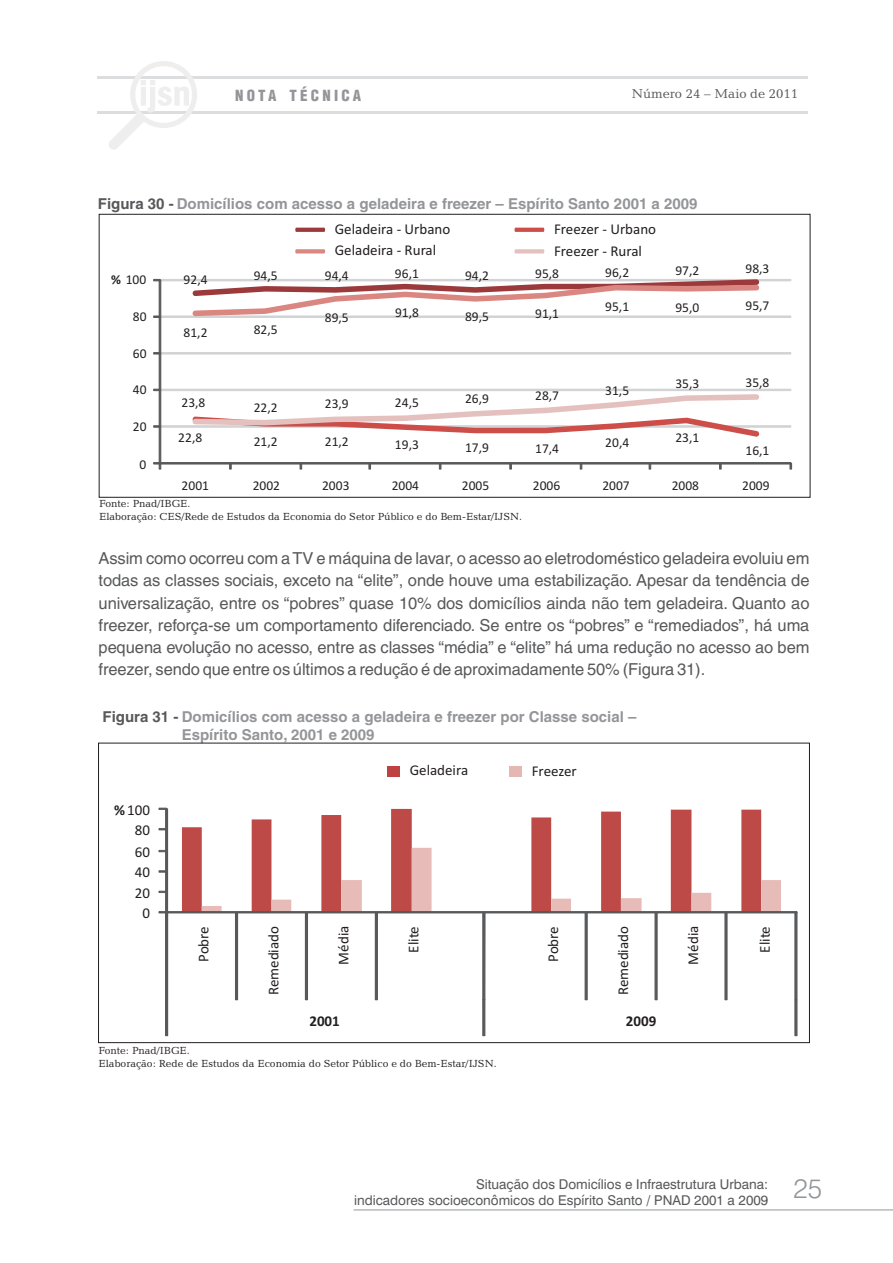
<style>
.page{position:relative;width:893px;height:1263px;background:#fff}
.page>*{position:absolute;margin:0;border:0;box-sizing:border-box;transform-origin:0 0}
.t1{font:300 27px "Swiss 721 BT";color:#939598}
.t2{font:16.5px/22px "Helvetica LT";color:#57585a;text-align:justify}
.t3{font:700 15px/17.9px "Helvetica LT";color:#939598}
.t4{font:15px "Calibri";color:#231f20}
.t5{font:900 condensed 15px "Helvetica LT";letter-spacing:.215em;color:#939598}
.t6{font:700 15px "Calibri";color:#231f20}
.t7{font:13.5px "Calibri";color:#231f20}
.t8{font:13.5px/16px "Swiss 721 BT";color:#57585a;text-align:right}
.t9{font:13.2px "Candida BT";color:#57585a}
.t10{font:10.5px/12.6px "Candida BT";color:#231f20}
.s1{color:#57585a}
.s2{font-weight:700}
</style>
<div class="page">
<hr style="left:98px;top:76px;width:710px;height:2px;background:#dcdddf">
<hr style="left:98px;top:111px;width:710px;height:3px;background:#dcdddf">
<svg style="left:108px;top:61px;width:92px;height:88px"></svg>
<hr style="left:354px;top:1209px;width:539px;height:1px;background:#939598">
<svg style="left:295px;top:249px;width:30px;height:4px"></svg>
<svg style="left:514px;top:249px;width:30px;height:4px"></svg>
<svg style="left:295px;top:227px;width:30px;height:5px"></svg>
<svg style="left:514px;top:227px;width:30px;height:5px"></svg>
<div style="left:387px;top:766px;width:13px;height:11px;background:#bd4342"></div>
<div style="left:509px;top:766px;width:13px;height:11px;background:#e4b7b2"></div>
<svg style="left:165px;top:914px;width:633px;height:85px"></svg>
<svg style="left:165px;top:999px;width:633px;height:37px"></svg>
<svg style="left:158px;top:807px;width:640px;height:107px"></svg>
<svg style="left:153px;top:278px;width:640px;height:192px"></svg>
<p class="t5" style="left:235px;top:90px;width:128px">NOTA TÉCNICA</p>
<p class="t9" style="left:632px;top:88px;width:168px">Número 24 – Maio de 2011</p>
<p class="t3" style="left:98px;top:196px;width:601px"><span class="s1">Figura 30 -</span> Domicílios com acesso a geladeira e freezer – Espírito Santo 2001 a 2009</p>
<p class="t4" style="left:335px;top:222px;width:117px">Geladeira - Urbano</p>
<p class="t4" style="left:554px;top:223px;width:104px">Freezer - Urbano</p>
<p class="t4" style="left:335px;top:244px;width:103px">Geladeira - Rural</p>
<p class="t4" style="left:554px;top:245px;width:89px">Freezer - Rural</p>
<p class="t7" style="left:111px;top:274px;width:37px"><span class="s2">%</span> 100</p>
<p class="t7" style="left:184px;top:274px;width:25px">92,4</p>
<p class="t7" style="left:254px;top:270px;width:25px">94,5</p>
<p class="t7" style="left:325px;top:270px;width:25px">94,4</p>
<p class="t7" style="left:395px;top:268px;width:25px">96,1</p>
<p class="t7" style="left:465px;top:270px;width:25px">94,2</p>
<p class="t7" style="left:535px;top:268px;width:25px">95,8</p>
<p class="t7" style="left:605px;top:267px;width:25px">96,2</p>
<p class="t7" style="left:675px;top:265px;width:25px">97,2</p>
<p class="t7" style="left:745px;top:263px;width:25px">98,3</p>
<p class="t7" style="left:133px;top:311px;width:15px">80</p>
<p class="t7" style="left:133px;top:347px;width:15px">60</p>
<p class="t7" style="left:133px;top:384px;width:15px">40</p>
<p class="t7" style="left:133px;top:421px;width:15px">20</p>
<p class="t7" style="left:139px;top:459px;width:8px">0</p>
<p class="t7" style="left:184px;top:326px;width:25px">81,2</p>
<p class="t7" style="left:254px;top:324px;width:25px">82,5</p>
<p class="t7" style="left:325px;top:312px;width:25px">89,5</p>
<p class="t7" style="left:395px;top:307px;width:25px">91,8</p>
<p class="t7" style="left:465px;top:311px;width:25px">89,5</p>
<p class="t7" style="left:535px;top:308px;width:25px">91,1</p>
<p class="t7" style="left:181px;top:397px;width:25px">23,8</p>
<p class="t7" style="left:178px;top:431px;width:25px">22,8</p>
<p class="t7" style="left:254px;top:402px;width:25px">22,2</p>
<p class="t7" style="left:325px;top:398px;width:25px">23,9</p>
<p class="t7" style="left:395px;top:397px;width:25px">24,5</p>
<p class="t7" style="left:465px;top:393px;width:25px">26,9</p>
<p class="t7" style="left:535px;top:390px;width:25px">28,7</p>
<p class="t7" style="left:254px;top:436px;width:25px">21,2</p>
<p class="t7" style="left:325px;top:436px;width:25px">21,2</p>
<p class="t7" style="left:395px;top:439px;width:25px">19,3</p>
<p class="t7" style="left:465px;top:441px;width:25px">17,9</p>
<p class="t7" style="left:535px;top:442px;width:25px">17,4</p>
<p class="t7" style="left:605px;top:301px;width:25px">95,1</p>
<p class="t7" style="left:675px;top:302px;width:25px">95,0</p>
<p class="t7" style="left:745px;top:300px;width:25px">95,7</p>
<p class="t7" style="left:605px;top:384px;width:25px">31,5</p>
<p class="t7" style="left:675px;top:378px;width:25px">35,3</p>
<p class="t7" style="left:745px;top:377px;width:25px">35,8</p>
<p class="t7" style="left:605px;top:437px;width:25px">20,4</p>
<p class="t7" style="left:675px;top:432px;width:25px">23,1</p>
<p class="t7" style="left:745px;top:445px;width:25px">16,1</p>
<p class="t7" style="left:182px;top:480px;width:29px">2001</p>
<p class="t7" style="left:253px;top:480px;width:29px">2002</p>
<p class="t7" style="left:322px;top:480px;width:29px">2003</p>
<p class="t7" style="left:392px;top:480px;width:29px">2004</p>
<p class="t7" style="left:462px;top:480px;width:29px">2005</p>
<p class="t7" style="left:533px;top:480px;width:29px">2006</p>
<p class="t7" style="left:602px;top:480px;width:29px">2007</p>
<p class="t10" style="left:99px;top:498px;width:424px">Fonte: Pnad/IBGE.<br>Elaboração: CES/Rede de Estudos da Economia do Setor Público e do Bem-Estar/IJSN.</p>
<p class="t7" style="left:672px;top:480px;width:29px">2008</p>
<p class="t7" style="left:742px;top:480px;width:29px">2009</p>
<p class="t2" style="left:98px;top:549px;width:712px">Assim como ocorreu com a TV e máquina de lavar, o acesso ao eletrodoméstico geladeira evoluiu em todas as classes sociais, exceto na “elite”, onde houve uma estabilização. Apesar da tendência de universalização, entre os “pobres” quase 10% dos domicílios ainda não tem geladeira. Quanto ao freezer, reforça-se um comportamento diferenciado. Se entre os “pobres” e “remediados”, há uma pequena evolução no acesso, entre as classes “média” e “elite” há uma redução no acesso ao bem freezer, sendo que entre os últimos a redução é de aproximadamente 50% (Figura 31).</p>
<p class="t3" style="left:182px;top:709px;width:456px;text-indent:-79px"><span class="s1">Figura 31 -</span> Domicílios com acesso a geladeira e freezer por Classe social –<br>Espírito Santo, 2001 e 2009</p>
<p class="t4" style="left:410px;top:764px;width:60px">Geladeira</p>
<p class="t4" style="left:532px;top:765px;width:46px">Freezer</p>
<p class="t4" style="left:114px;top:803px;width:37px"><span class="s2">%</span>100</p>
<p class="t4" style="left:135px;top:824px;width:17px">80</p>
<p class="t4" style="left:135px;top:846px;width:17px">60</p>
<p class="t4" style="left:135px;top:866px;width:17px">40</p>
<p class="t4" style="left:135px;top:886px;width:17px">20</p>
<p class="t4" style="left:142px;top:907px;width:9px">0</p>
<p class="t4" style="left:197px;top:962px;width:37px;rotate:-90deg">Pobre</p>
<p class="t4" style="left:267px;top:995px;width:71px;rotate:-90deg">Remediado</p>
<p class="t4" style="left:337px;top:964px;width:40px;rotate:-90deg">Média</p>
<p class="t4" style="left:407px;top:953px;width:28px;rotate:-90deg">Elite</p>
<p class="t4" style="left:547px;top:962px;width:37px;rotate:-90deg">Pobre</p>
<p class="t4" style="left:617px;top:995px;width:71px;rotate:-90deg">Remediado</p>
<p class="t4" style="left:687px;top:964px;width:40px;rotate:-90deg">Média</p>
<p class="t4" style="left:759px;top:953px;width:28px;rotate:-90deg">Elite</p>
<p class="t6" style="left:309px;top:1015px;width:32px">2001</p>
<p class="t6" style="left:626px;top:1015px;width:32px">2009</p>
<p class="t10" style="left:99px;top:1045px;width:400px">Fonte: Pnad/IBGE.<br>Elaboração: Rede de Estudos da Economia do Setor Público e do Bem-Estar/IJSN.</p>
<p class="t8" style="left:354px;top:1177px;width:416px">Situação dos Domicílios e Infraestrutura Urbana:<br>indicadores socioeconômicos do Espírito Santo / PNAD 2001 a 2009</p>
<h1 class="t1" style="left:794px;top:1177px;width:30px">25</h1>
</div>
